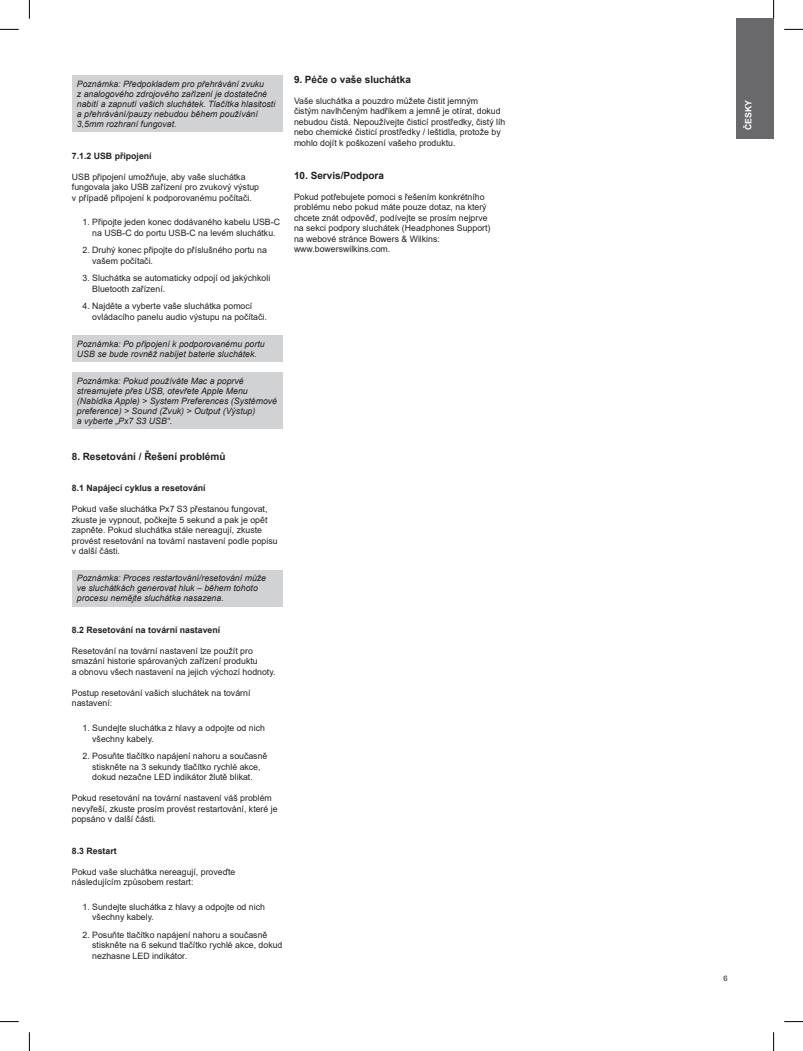
<style>
.page{position:relative;width:803px;height:1051px;background:#fff}
.page>*{position:absolute;margin:0;border:0;box-sizing:border-box;transform-origin:0 0}
.t1{font:700 10px "Arial";color:#231f20}
.t2{font:8.75px/10.5px "Arial";color:#231f20}
.t3{font:italic 8.75px/10.1px "Arial";color:#231f20}
.t4{font:700 8.75px "Arial";color:#231f20}
.t5{font:700 8.75px "Arial";color:#fff}
.t6{font:7.5px "Arial";color:#231f20}
</style>
<div class="page">
<div style="left:736px;top:19px;width:37px;height:120px;background:#69696c"></div>
<div style="left:72px;top:75px;width:210px;height:57px;background:#d1d2d4"></div>
<div style="left:72px;top:335px;width:210px;height:27px;background:#d1d2d4"></div>
<div style="left:72px;top:372px;width:210px;height:57px;background:#d1d2d4"></div>
<div style="left:72px;top:570px;width:210px;height:36px;background:#d1d2d4"></div>
<svg style="left:0;top:29px;width:19px;height:1px"></svg>
<svg style="left:784px;top:29px;width:19px;height:1px"></svg>
<svg style="left:0;top:1021px;width:19px;height:1px"></svg>
<svg style="left:784px;top:1021px;width:19px;height:1px"></svg>
<svg style="left:29px;top:0;width:1px;height:19px"></svg>
<svg style="left:29px;top:1032px;width:1px;height:19px"></svg>
<svg style="left:773px;top:0;width:1px;height:19px"></svg>
<svg style="left:773px;top:1032px;width:1px;height:19px"></svg>
<p class="t3" style="left:77px;top:79px;width:200px">Poznámka: Předpokladem pro přehrávání zvuku<br>z analogového zdrojového zařízení je dostatečné nabití a zapnutí vašich sluchátek. Tlačítka hlasitosti a přehrávání/pauzy nebudou během používání 3,5mm rozhraní fungovat.</p>
<p class="t4" style="left:72px;top:149px;width:81px">7.1.2 USB připojení</p>
<p class="t2" style="left:72px;top:171px;width:189px">USB připojení umožňuje, aby vaše sluchátka fungovala jako USB zařízení pro zvukový výstup v případě připojení k podporovanému počítači.</p>
<p class="t2" style="left:92px;top:217px;width:189px;text-indent:-10px">1. Připojte jeden konec dodávaného kabelu USB-C na USB-C do portu USB-C na levém sluchátku.</p>
<p class="t2" style="left:92px;top:245px;width:176px;text-indent:-10px">2. Druhý konec připojte do příslušného portu na vašem počítači.</p>
<p class="t2" style="left:92px;top:273px;width:179px;text-indent:-10px">3. Sluchátka se automaticky odpojí od jakýchkoli<br>Bluetooth zařízení.</p>
<p class="t2" style="left:92px;top:301px;width:176px;text-indent:-10px">4. Najděte a vyberte vaše sluchátka pomocí ovládacího panelu audio výstupu na počítači.</p>
<p class="t3" style="left:77px;top:339px;width:189px">Poznámka: Po připojení k podporovanému portu<br>USB se bude rovněž nabíjet baterie sluchátek.</p>
<p class="t3" style="left:77px;top:376px;width:202px">Poznámka: Pokud používáte Mac a poprvé streamujete přes USB, otevřete Apple Menu (Nabídka Apple) &gt; System Preferences (Systémové preference) &gt; Sound (Zvuk) &gt; Output (Výstup)<br>a vyberte „Px7 S3 USB“.</p>
<p class="t1" style="left:72px;top:449px;width:155px">8. Resetování / Řešení problémů</p>
<p class="t4" style="left:72px;top:482px;width:135px">8.1 Napájecí cyklus a resetování</p>
<p class="t2" style="left:72px;top:504px;width:207px">Pokud vaše sluchátka Px7 S3 přestanou fungovat, zkuste je vypnout, počkejte 5 sekund a pak je opět zapněte. Pokud sluchátka stále nereagují, zkuste provést resetování na tovární nastavení podle popisu v další části.</p>
<p class="t3" style="left:77px;top:573px;width:191px">Poznámka: Proces restartování/resetování může ve sluchátkách generovat hluk – během tohoto procesu nemějte sluchátka nasazena.</p>
<p class="t4" style="left:72px;top:624px;width:150px">8.2 Resetování na tovární nastavení</p>
<p class="t2" style="left:72px;top:646px;width:205px">Resetování na tovární nastavení lze použít pro smazání historie spárovaných zařízení produktu<br>a obnovu všech nastavení na jejich výchozí hodnoty.</p>
<p class="t2" style="left:72px;top:688px;width:180px">Postup resetování vašich sluchátek na tovární nastavení:</p>
<p class="t2" style="left:92px;top:723px;width:174px;text-indent:-10px">1. Sundejte sluchátka z hlavy a odpojte od nich všechny kabely.</p>
<p class="t2" style="left:83px;top:751px;width:186px;text-align:center">2. Posuňte tlačítko napájení nahoru a současně stiskněte na 3 sekundy tlačítko rychlé akce, dokud nezačne LED indikátor žlutě blikat.</p>
<p class="t2" style="left:72px;top:793px;width:207px">Pokud resetování na tovární nastavení váš problém nevyřeší, zkuste prosím provést restartování, které je popsáno v další části.</p>
<p class="t4" style="left:72px;top:844px;width:46px">8.3 Restart</p>
<p class="t2" style="left:72px;top:866px;width:165px">Pokud vaše sluchátka nereagují, proveďte následujícím způsobem restart:</p>
<p class="t2" style="left:92px;top:901px;width:174px;text-indent:-10px">1. Sundejte sluchátka z hlavy a odpojte od nich všechny kabely.</p>
<p class="t2" style="left:92px;top:929px;width:192px;text-indent:-10px">2. Posuňte tlačítko napájení nahoru a současně stiskněte na 6 sekund tlačítko rychlé akce, dokud nezhasne LED indikátor.</p>
<p class="t1" style="left:294px;top:72px;width:118px">9. Péče o vaše sluchátka</p>
<p class="t2" style="left:294px;top:95px;width:213px">Vaše sluchátka a pouzdro můžete čistit jemným<br>čistým navlhčeným hadříkem a jemně je otírat, dokud nebudou čistá. Nepoužívejte čisticí prostředky, čistý líh nebo chemické čisticí prostředky / leštidla, protože by mohlo dojít k poškození vašeho produktu.</p>
<p class="t1" style="left:294px;top:168px;width:92px">10. Servis/Podpora</p>
<p class="t2" style="left:294px;top:191px;width:198px">Pokud potřebujete pomoci s řešením konkrétního problému nebo pokud máte pouze dotaz, na který chcete znát odpověď, podívejte se prosím nejprve na sekci podpory sluchátek (Headphones Support) na webové stránce Bowers &amp; Wilkins: www.bowerswilkins.com.</p>
<p class="t5" style="left:742px;top:130px;width:32px;rotate:-90deg">ČESKY</p>
<p class="t6" style="left:723px;top:973px;width:6px">6</p>
</div>
